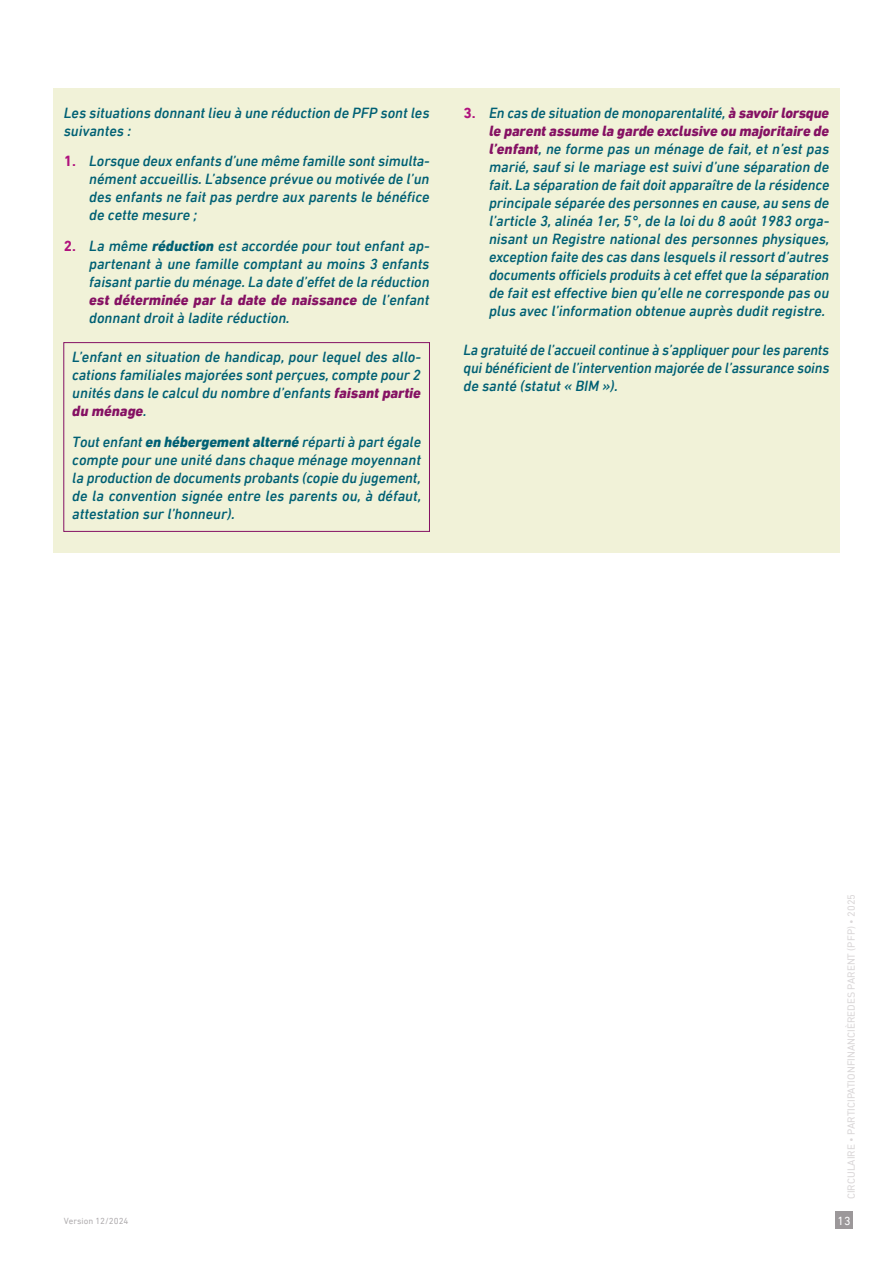
<style>
.page{position:relative;width:893px;height:1263px;background:#fff}
.page>*{position:absolute;margin:0;border:0;box-sizing:border-box;transform-origin:0 0}
.t1{font:italic 500 15px/18px "DIN Next LT Pro";color:#006074;text-align:justify}
.t2{font:12px "DIN Next LT Pro";color:#fff}
.t3{font:10.5px "DIN Next LT Pro";color:#dad7d8}
.t4{font:9px "DIN Next LT Pro";color:#b1aeb0}
.s1{font-weight:700;font-style:normal;color:#b0117d}
.s2{font-weight:800}
.s3{font-weight:800;color:#851163}
</style>
<div class="page">
<div style="left:836px;top:1212px;width:17px;height:17px;background:#9c989a"></div>
<div style="left:53px;top:89px;width:787px;height:464px;background:#f1f2d8"></div>
<div style="left:63px;top:342px;width:367px;height:190px;border:1px solid #851163"></div>
<p class="t1" style="left:64px;top:103px;width:367px">Les situations donnant lieu à une réduction de PFP sont les suivantes :</p>
<p class="t1" style="left:89px;top:152px;width:342px;text-indent:-26px"><span class="s1">1.</span> Lorsque deux enfants d’une même famille sont simulta&shy;nément accueillis. L’absence prévue ou motivée de l’un des enfants ne fait pas perdre aux parents le bénéfice de cette mesure ;</p>
<p class="t1" style="left:89px;top:237px;width:342px;text-indent:-26px"><span class="s1">2.</span> La même <span class="s2">réduction</span> est accordée pour tout enfant ap&shy;partenant à une famille comptant au moins 3 enfants faisant partie du ménage. La date d’effet de la réduction <span class="s3">est déterminée par la date de naissance</span> de l’enfant donnant droit à ladite réduction.</p>
<p class="t1" style="left:72px;top:348px;width:350px">L’enfant en situation de handicap, pour lequel des allo&shy;cations familiales majorées sont perçues, compte pour 2 unités dans le calcul du nombre d’enfants <span class="s3">faisant partie du ménage</span>.</p>
<p class="t1" style="left:72px;top:433px;width:351px">Tout enfant <span class="s2">en hébergement alterné</span> réparti à part égale compte pour une unité dans chaque ménage moyennant la production de documents probants (copie du jugement, de la convention signée entre les parents ou, à défaut, attestation sur l’honneur).</p>
<p class="t1" style="left:489px;top:103px;width:342px;text-indent:-26px"><span class="s1">3.</span> En cas de situation de monoparentalité, <span class="s3">à savoir lorsque le parent assume la garde exclusive ou majoritaire de l’enfant</span>, ne forme pas un ménage de fait, et n’est pas marié, sauf si le mariage est suivi d’une séparation de fait. La séparation de fait doit apparaître de la résidence principale séparée des personnes en cause, au sens de l’article 3, alinéa 1er, 5°, de la loi du 8 août 1983 orga&shy;nisant un Registre national des personnes physiques, exception faite des cas dans lesquels il ressort d’autres documents officiels produits à cet effet que la séparation de fait est effective bien qu’elle ne corresponde pas ou plus avec l’information obtenue auprès dudit registre.</p>
<p class="t1" style="left:463px;top:341px;width:367px">La gratuité de l’accueil continue à s’appliquer pour les parents qui bénéficient de l’intervention majorée de l’assurance soins de santé (statut « BIM »).</p>
<p class="t4" style="left:64px;top:1215px;width:66px">Version 12/2024</p>
<p class="t3" style="left:845px;top:1199px;width:307px;rotate:-90deg">CIRCULAIRE • PARTICIPATIONFINANCIÈREDES PARENT (PFP) • 2025</p>
<p class="t2" style="left:838px;top:1214px;width:15px">13</p>
</div>
